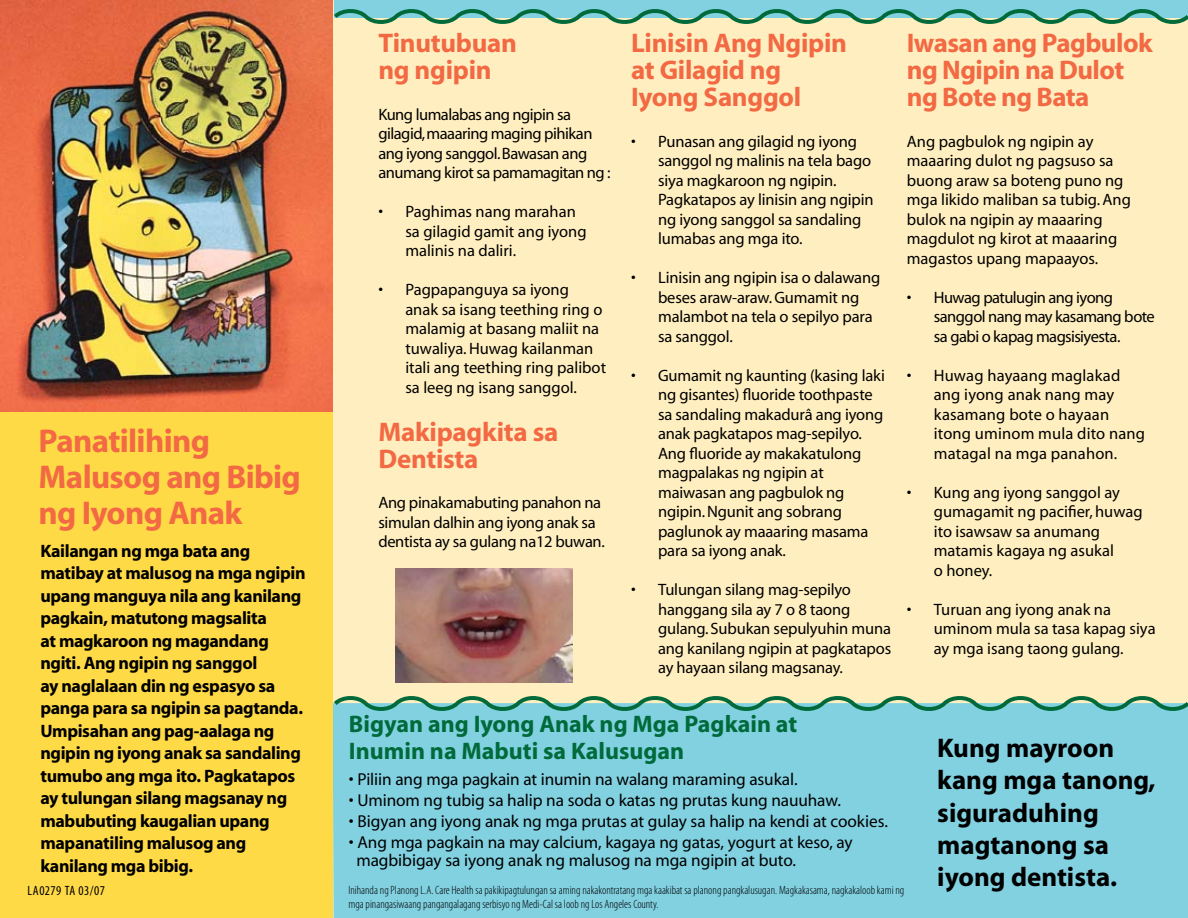
<style>
.page{position:relative;width:1188px;height:918px;background:#fff}
.page>*{position:absolute;margin:0;border:0;box-sizing:border-box;transform-origin:0 0}
.t1{font:700 33px/36px "Myriad";letter-spacing:-.02em;color:#f26943}
.t2{font:700 27px/27px "Myriad";letter-spacing:-.01em;color:#f26943}
.t3{font:700 27px/32.4px "Myriad";color:#000}
.t4{font:700 24px/27px "Myriad";color:#006a3a}
.t5{font:700 18px/22.5px "Myriad";letter-spacing:-.02em;color:#000}
.t6{font:17.25px/18px "Myriad";letter-spacing:-.005em;color:#000}
.t7{font:16.5px/19.5px "Myriad";letter-spacing:-.01em;color:#000}
.t8{font:16.5px/19.5px "Myriad";letter-spacing:-.03em;color:#000}
.t9{font:16.5px/19.5px "Myriad";letter-spacing:.01em;color:#000}
.t10{font:16.5px/19.5px "Myriad";letter-spacing:-.035em;color:#000}
.t11{font:condensed 13.5px "Myriad Pro";letter-spacing:.03em;color:#000}
.t12{font:300 condensed 12px/14.4px "Myriad Pro";color:#000}
</style>
<div class="page">
<div style="left:326px;top:0;width:862px;height:918px;background:#ffefc0"></div>
<div style="left:333px;top:716px;width:855px;height:202px;background:#81d1e1"></div>
<div style="left:0;top:409px;width:333px;height:509px;background:#ffda47"></div>
<img style="left:0;top:0;width:333px;height:412px">
<div style="left:334px;top:0;width:854px;height:18px;background:#81d1e1"></div>
<img style="left:396px;top:569px;width:176px;height:114px">
<svg style="left:330px;top:4px;width:858px;height:25px"></svg>
<svg style="left:333px;top:696px;width:855px;height:20px"></svg>
<h2 class="t2" style="left:378px;top:31px;width:140px">Tinutubuan ng ngipin</h2>
<p class="t8" style="left:378px;top:105px;width:234px">Kung lumalabas ang ngipin sa gilagid, maaaring maging pihikan ang iyong sanggol. Bawasan ang anumang kirot sa pamamagitan ng :</p>
<p class="t7" style="left:405px;top:203px;width:183px;text-indent:-27px">• Paghimas nang marahan sa gilagid gamit ang iyong malinis na daliri.</p>
<p class="t7" style="left:405px;top:281px;width:202px;text-indent:-27px">• Pagpapanguya sa iyong<br>anak sa isang teething ring o malamig at basang maliit na tuwaliya. Huwag kailanman itali ang teething ring palibot sa leeg ng isang sanggol.</p>
<h2 class="t2" style="left:378px;top:419px;width:182px">Makipagkita sa<br>Dentista</h2>
<p class="t7" style="left:378px;top:494px;width:228px">Ang pinakamabuting panahon na simulan dalhin ang iyong anak sa dentista ay sa gulang na12 buwan.</p>
<h2 class="t2" style="left:631px;top:31px;width:218px">Linisin Ang Ngipin at Gilagid ng<br>Iyong Sanggol</h2>
<p class="t7" style="left:658px;top:132px;width:217px;text-indent:-27px">• Punasan ang gilagid ng iyong sanggol ng malinis na tela bago siya magkaroon ng ngipin.<br>Pagkatapos ay linisin ang ngipin ng iyong sanggol sa sandaling lumabas ang mga ito.</p>
<p class="t7" style="left:658px;top:269px;width:224px;text-indent:-27px">• Linisin ang ngipin isa o dalawang beses araw-araw. Gumamit ng malambot na tela o sepilyo para sa sanggol.</p>
<p class="t7" style="left:658px;top:366px;width:228px;text-indent:-27px">• Gumamit ng kaunting (kasing laki ng gisantes) fluoride toothpaste sa sandaling makadurâ ang iyong anak pagkatapos mag-sepilyo.<br>Ang fluoride ay makakatulong magpalakas ng ngipin at maiwasan ang pagbulok ng ngipin. Ngunit ang sobrang paglunok ay maaaring masama para sa iyong anak.</p>
<p class="t7" style="left:658px;top:581px;width:235px;text-indent:-27px">• Tulungan silang mag-sepilyo hanggang sila ay 7 o 8 taong gulang. Subukan sepulyuhin muna ang kanilang ngipin at pagkatapos ay hayaan silang magsanay.</p>
<h2 class="t2" style="left:907px;top:31px;width:247px">Iwasan ang Pagbulok ng Ngipin na Dulot ng Bote ng Bata</h2>
<p class="t7" style="left:907px;top:132px;width:226px">Ang pagbulok ng ngipin ay maaaring dulot ng pagsuso sa buong araw sa boteng puno ng mga likido maliban sa tubig. Ang bulok na ngipin ay maaaring magdulot ng kirot at maaaring magastos upang mapaayos.</p>
<p class="t10" style="left:934px;top:288px;width:222px;text-indent:-27px">• Huwag patulugin ang iyong sanggol nang may kasamang bote sa gabi o kapag magsisiyesta.</p>
<p class="t9" style="left:934px;top:366px;width:213px;text-indent:-27px">• Huwag hayaang maglakad ang iyong anak nang may kasamang bote o hayaan itong uminom mula dito nang matagal na mga panahon.</p>
<p class="t7" style="left:934px;top:483px;width:210px;text-indent:-27px">• Kung ang iyong sanggol ay gumagamit ng pacifier, huwag ito isawsaw sa anumang matamis kagaya ng asukal<br>o honey.</p>
<p class="t7" style="left:934px;top:600px;width:223px;text-indent:-27px">• Turuan ang iyong anak na uminom mula sa tasa kapag siya ay mga isang taong gulang.</p>
<h1 class="t1" style="left:39px;top:424px;width:264px">Panatilihing<br>Malusog ang Bibig ng Iyong Anak</h1>
<p class="t5" style="left:40px;top:540px;width:267px">Kailangan ng mga bata ang matibay at malusog na mga ngipin upang manguya nila ang kanilang pagkain, matutong magsalita<br>at magkaroon ng magandang ngiti. Ang ngipin ng sanggol<br>ay naglalaan din ng espasyo sa panga para sa ngipin sa pagtanda.<br>Umpisahan ang pag-aalaga ng ngipin ng iyong anak sa sandaling tumubo ang mga ito. Pagkatapos ay tulungan silang magsanay ng mabubuting kaugalian upang mapanatiling malusog ang kanilang mga bibig.</p>
<h3 class="t4" style="left:349px;top:712px;width:450px">Bigyan ang Iyong Anak ng Mga Pagkain at<br>Inumin na Mabuti sa Kalusugan</h3>
<p class="t6" style="left:349px;top:771px;width:450px">• Piliin ang mga pagkain at inumin na walang maraming asukal.</p>
<p class="t6" style="left:349px;top:792px;width:493px">• Uminom ng tubig sa halip na soda o katas ng prutas kung nauuhaw.</p>
<p class="t6" style="left:349px;top:813px;width:541px">• Bigyan ang iyong anak ng mga prutas at gulay sa halip na kendi at cookies.</p>
<p class="t6" style="left:356px;top:834px;width:498px;text-indent:-8px">• Ang mga pagkain na may calcium, kagaya ng gatas, yogurt at keso, ay magbibigay sa iyong anak ng malusog na mga ngipin at buto.</p>
<h2 class="t3" style="left:937px;top:733px;width:220px">Kung mayroon kang mga tanong, siguraduhing magtanong sa iyong dentista.</h2>
<p class="t11" style="left:27px;top:883px;width:79px">LA0279 TA 03/07</p>
<p class="t12" style="left:348px;top:883px;width:558px">Inihanda ng Planong L.A. Care Health sa pakikipagtulungan sa aming nakakontratang mga kaakibat sa planong pangkalusugan. Magkakasama, nagkakaloob kami ng mga pinangasiwaang pangangalagang serbisyo ng Medi-Cal sa loob ng Los Angeles County.</p>
</div>
